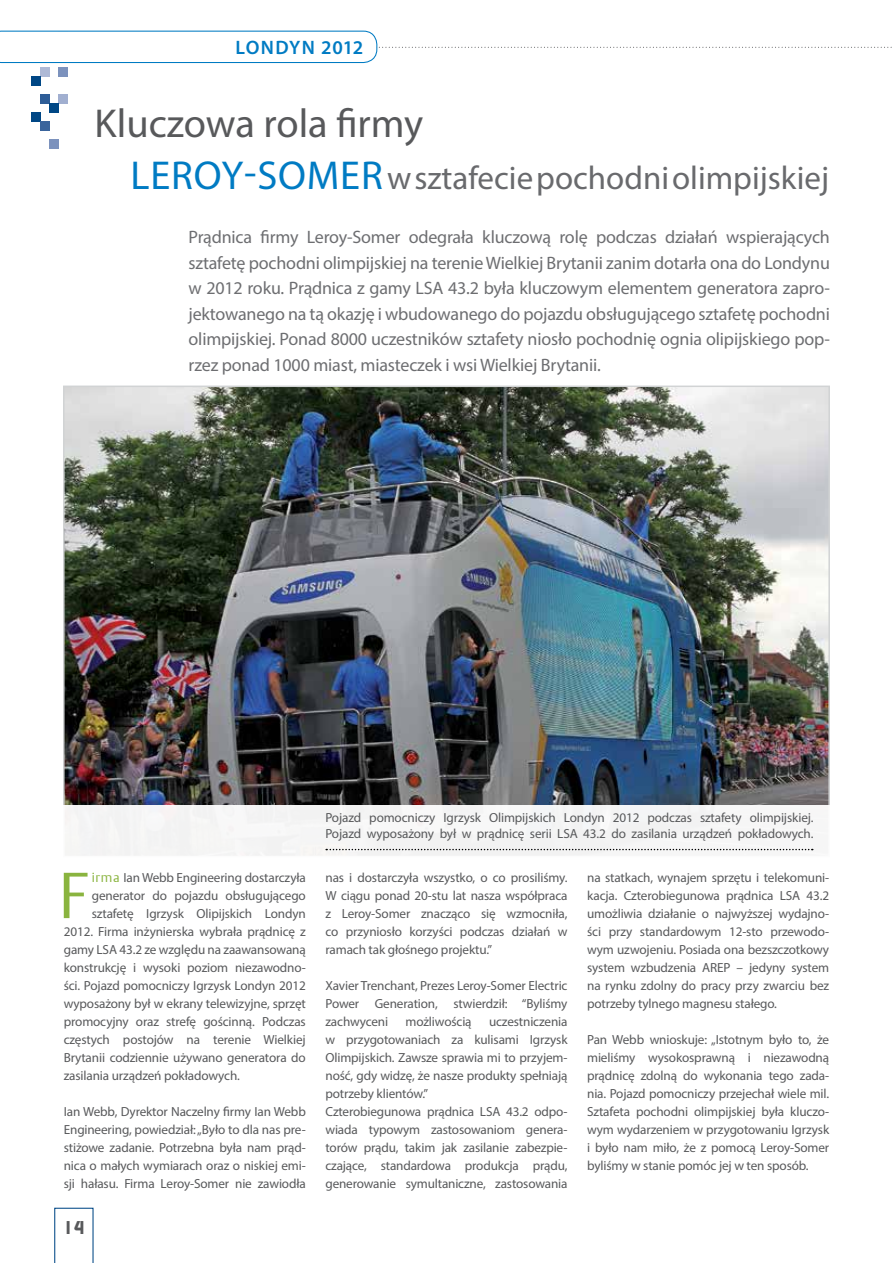
<style>
.page{position:relative;width:893px;height:1263px;background:#fff}
.page>*{position:absolute;margin:0;border:0;box-sizing:border-box;transform-origin:0 0}
.t1{font:64.2px "DTL Argo T Light";color:#8ab43f}
.t2{font:40.5px "Myriad Pro";color:#58595b}
.t3{font:33px "Myriad Pro";color:#696a6d}
.t4{font:600 19.5px "Myriad Pro";letter-spacing:.045em;color:#007bc3}
.t5{font:18px/25.5px "Myriad Pro";letter-spacing:-.01em;color:#6d6e71;text-align:justify}
.t6{font:700 18px "Digital";color:#58595b}
.t7{font:13.2px/18px "Myriad Pro";letter-spacing:-.01em;color:#58595b;text-align:justify}
.s1{font-size:40.5px;color:#007bc3}
.s2{font-family:"DTL Argo T Light";color:#8ab43f}
</style>
<div class="page">
<div style="left:58px;top:67px;width:9px;height:9px;background:#7c92bd"></div>
<div style="left:40px;top:67px;width:9px;height:9px;background:#aeb9d6"></div>
<div style="left:31px;top:76px;width:9px;height:9px;background:#004785"></div>
<div style="left:58px;top:94px;width:9px;height:9px;background:#a1afd0"></div>
<div style="left:40px;top:94px;width:9px;height:9px;background:#2e5d97"></div>
<div style="left:49px;top:103px;width:9px;height:9px;background:#004785"></div>
<div style="left:31px;top:112px;width:9px;height:9px;background:#004785"></div>
<div style="left:40px;top:121px;width:9px;height:9px;background:#3a649c"></div>
<div style="left:49px;top:139px;width:9px;height:10px;background:#7c92bd"></div>
<svg style="left:54px;top:1208px;width:40px;height:55px"></svg>
<svg style="left:0;top:31px;width:892px;height:32px"></svg>
<img style="left:66px;top:389px;width:761px;height:416px">
<div style="left:60px;top:805px;width:777px;height:53px;background:#f5f5f5"></div>
<svg style="left:326px;top:849px;width:487px;height:1px"></svg>
<h3 class="t4" style="left:235px;top:35px;width:129px">LONDYN 2012</h3>
<h2 class="t2" style="left:94px;top:98px;width:330px">Kluczowa rola firmy</h2>
<h3 class="t3" style="left:130px;top:158px;width:700px"><span class="s1">LEROY-SOMER</span>w sztafecie pochodni olimpijskiej</h3>
<p class="t5" style="left:189px;top:224px;width:643px">Prądnica firmy Leroy-Somer odegrała kluczową rolę podczas działań wspierających sztafetę pochodni olimpijskiej na terenie Wielkiej Brytanii zanim dotarła ona do Londynu w 2012 roku. Prądnica z gamy LSA 43.2 była kluczowym elementem generatora zapro&shy;jektowanego na tą okazję i wbudowanego do pojazdu obsługującego sztafetę pochodni olimpijskiej. Ponad 8000 uczestników sztafety niosło pochodnię ognia olipijskiego pop&shy;rzez ponad 1000 miast, miasteczek i wsi Wielkiej Brytanii.</p>
<h1 class="t1" style="left:59px;top:857px;width:32px">F</h1>
<p class="t7" style="left:92px;top:868px;width:215px"><span class="s2">irma</span> Ian Webb Engineering dostarczyła</p>
<p class="t7" style="left:92px;top:886px;width:215px">generator do pojazdu obsługującego</p>
<p class="t7" style="left:92px;top:904px;width:215px">sztafetę Igrzysk Olipijskich Londyn</p>
<p class="t7" style="left:64px;top:922px;width:244px">2012. Firma inżynierska wybrała prądnicę z</p>
<p class="t7" style="left:64px;top:940px;width:244px">gamy LSA 43.2 ze względu na zaawansowaną</p>
<p class="t7" style="left:64px;top:958px;width:244px">konstrukcję i wysoki poziom niezawodno-</p>
<p class="t7" style="left:64px;top:976px;width:244px">ści. Pojazd pomocniczy Igrzysk Londyn 2012</p>
<p class="t7" style="left:64px;top:994px;width:244px">wyposażony był w ekrany telewizyjne, sprzęt</p>
<p class="t7" style="left:64px;top:1012px;width:244px">promocyjny oraz strefę gościnną. Podczas</p>
<p class="t7" style="left:64px;top:1030px;width:244px">częstych postojów na terenie Wielkiej</p>
<p class="t7" style="left:64px;top:1048px;width:244px">Brytanii codziennie używano generatora do</p>
<p class="t7" style="left:64px;top:1066px;width:178px">zasilania urządzeń pokładowych.</p>
<p class="t7" style="left:64px;top:1102px;width:244px">Ian Webb, Dyrektor Naczelny firmy Ian Webb Engineering, powiedział: „Było to dla nas pre&shy;stiżowe zadanie. Potrzebna była nam prąd&shy;nica o małych wymiarach oraz o niskiej emi&shy;sji hałasu. Firma Leroy-Somer nie zawiodła</p>
<h3 class="t6" style="left:63px;top:1217px;width:23px">14</h3>
<p class="t7" style="left:325px;top:809px;width:490px;line-height:16.5px">Pojazd pomocniczy Igrzysk Olimpijskich Londyn 2012 podczas sztafety olimpijskiej.<br>Pojazd wyposażony był w prądnicę serii LSA 43.2 do zasilania urządzeń pokładowych.</p>
<p class="t7" style="left:325px;top:868px;width:244px">nas i dostarczyła wszystko, o co prosiliśmy.<br>W ciągu ponad 20-stu lat nasza współpraca z Leroy-Somer znacząco się wzmocniła, co przyniosło korzyści podczas działań w ramach tak głośnego projektu.”</p>
<p class="t7" style="left:325px;top:976px;width:244px">Xavier Trenchant, Prezes Leroy-Somer Electric Power Generation, stwierdził: “Byliśmy zachwyceni</p>
<p class="t7" style="left:405px;top:1012px;width:68px">możliwością</p>
<p class="t7" style="left:325px;top:1012px;width:244px;text-align:left;text-indent:164px">uczestniczenia w przygotowaniach za kulisami Igrzysk Olimpijskich. Zawsze sprawia mi to przyjem&shy;ność, gdy widzę, że nasze produkty spełniają potrzeby klientów.”<br>Czterobiegunowa prądnica LSA 43.2 odpo&shy;wiada typowym zastosowaniom genera&shy;torów prądu, takim jak zasilanie zabezpie&shy;czające, standardowa produkcja prądu, generowanie symultaniczne, zastosowania</p>
<p class="t7" style="left:587px;top:868px;width:244px">na statkach, wynajem sprzętu i telekomuni&shy;kacja. Czterobiegunowa prądnica LSA 43.2 umożliwia działanie o najwyższej wydajno&shy;ści przy standardowym 12-sto przewodo&shy;wym uzwojeniu. Posiada ona bezszczotkowy system wzbudzenia AREP – jedyny system na rynku zdolny do pracy przy zwarciu bez potrzeby tylnego magnesu stałego.</p>
<p class="t7" style="left:587px;top:1030px;width:244px">Pan Webb wnioskuje: „Istotnym było to, że mieliśmy wysokosprawną i niezawodną prądnicę zdolną do wykonania tego zada&shy;nia. Pojazd pomocniczy przejechał wiele mil.<br>Sztafeta pochodni olimpijskiej była kluczo&shy;wym wydarzeniem w przygotowaniu Igrzysk i było nam miło, że z pomocą Leroy-Somer byliśmy w stanie pomóc jej w ten sposób.</p>
</div>
